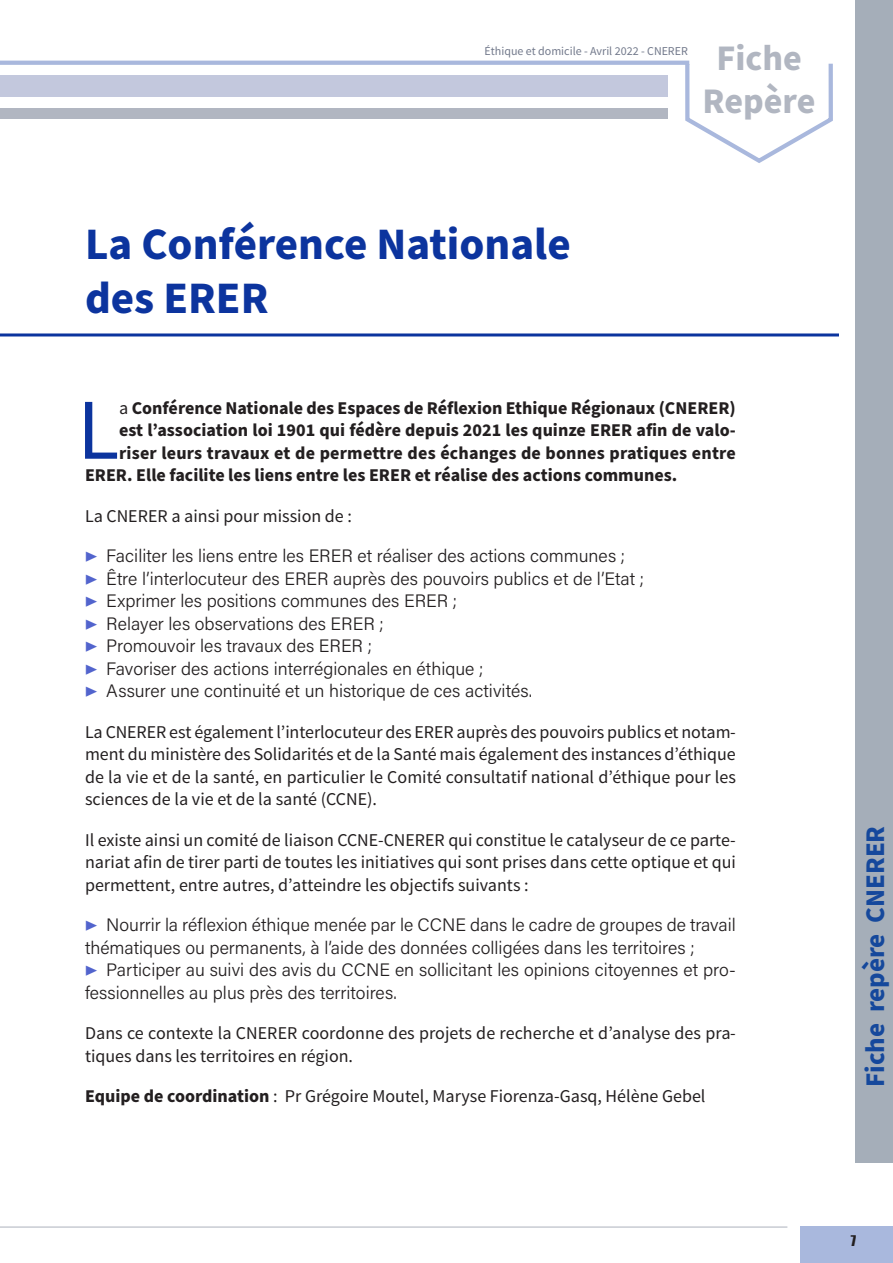
<style>
.page{position:relative;width:893px;height:1263px;background:#fff}
.page>*{position:absolute;margin:0;border:0;box-sizing:border-box;transform-origin:0 0}
.Body{font:86.55px "Source Sans Pro";color:#0c349e}
.Section_-_title{font:700 45px/54px "Source Sans Pro";color:#0c349e}
.t1{font:700 36px/43.2px "Source Sans Pro";color:#b1b6c1;text-align:center}
.t2{font:700 27px "Source Sans Pro";color:#15489c}
.Body-2{font:18px/22.5px "Source Sans Pro";color:#231f20;text-align:justify}
.t3{font:300 18px/22.5px "Acumin Pro";color:#231f20}
.Body-3{font:700 18px "Source Sans Pro";color:#231f20}
.t4{font:13.5px "Impact";color:#231f20}
.t5{font:12px "Source Sans Pro";color:#72798b}
.s1{font-weight:400}
.s2{color:#5264cd}
.s3{font-weight:700}
</style>
<div class="page">
<div style="left:0;top:108px;width:668px;height:11px;background:#b1b6c1"></div>
<svg style="left:683px;top:60px;width:150px;height:103px"></svg>
<div style="left:855px;top:0;width:38px;height:1163px;background:#a5aeb9"></div>
<div style="left:800px;top:1227px;width:93px;height:36px;background:#a9b8dd"></div>
<hr style="left:0;top:1226px;width:787px;height:1px;background:#b1b6c1">
<hr style="left:0;top:61px;width:689px;height:4px;background:#a9b8dd">
<div style="left:0;top:75px;width:668px;height:21px;background:#c3c8dd"></div>
<hr style="left:0;top:333px;width:839px;height:3px;background:#0c349e">
<p class="t5" style="left:485px;top:44px;width:205px">Éthique et domicile - Avril 2022 - CNERER</p>
<h3 class="t1" style="left:703px;top:37px;width:114px">Fiche<br>Repère</h3>
<p class="Section_-_title" style="left:85px;top:219px;width:487px">La Conférence Nationale des ERER</p>
<p class="Body" style="left:77px;top:376px;width:43px">L</p>
<p class="Body-3" style="left:119px;top:395px;width:618px"><span class="s1">a</span> Conférence Nationale des Espaces de Réflexion Ethique Régionaux (CNERER)</p>
<p class="Body-3" style="left:119px;top:418px;width:618px">est l’association loi 1901 qui fédère depuis 2021 les quinze ERER afin de valo-</p>
<p class="Body-3" style="left:119px;top:440px;width:618px">riser leurs travaux et de permettre des échanges de bonnes pratiques entre</p>
<p class="Body-3" style="left:85px;top:463px;width:594px">ERER. Elle facilite les liens entre les ERER et réalise des actions communes.</p>
<p class="Body-2" style="left:85px;top:505px;width:268px">La CNERER a ainsi pour mission de :</p>
<p class="t3" style="left:85px;top:544px;width:542px"><span class="s2">▶</span> Faciliter les liens entre les ERER et réaliser des actions communes ;</p>
<p class="t3" style="left:85px;top:566px;width:560px"><span class="s2">▶</span> Être l’interlocuteur des ERER auprès des pouvoirs publics et de l’Etat ;</p>
<p class="t3" style="left:85px;top:589px;width:374px"><span class="s2">▶</span> Exprimer les positions communes des ERER ;</p>
<p class="t3" style="left:85px;top:611px;width:300px"><span class="s2">▶</span> Relayer les observations des ERER ;</p>
<p class="t3" style="left:85px;top:634px;width:288px"><span class="s2">▶</span> Promouvoir les travaux des ERER ;</p>
<p class="t3" style="left:85px;top:656px;width:400px"><span class="s2">▶</span> Favoriser des actions interrégionales en éthique ;</p>
<p class="t3" style="left:85px;top:679px;width:449px"><span class="s2">▶</span> Assurer une continuité et un historique de ces activités.</p>
<p class="Body-2" style="left:85px;top:721px;width:653px">La CNERER est également l’interlocuteur des ERER auprès des pouvoirs publics et notam&shy;ment du ministère des Solidarités et de la Santé mais également des instances d’éthique de la vie et de la santé, en particulier le Comité consultatif national d’éthique pour les sciences de la vie et de la santé (CCNE).</p>
<p class="Body-2" style="left:85px;top:829px;width:652px">Il existe ainsi un comité de liaison CCNE-CNERER qui constitue le catalyseur de ce parte&shy;nariat afin de tirer parti de toutes les initiatives qui sont prises dans cette optique et qui permettent, entre autres, d’atteindre les objectifs suivants :</p>
<p class="t3" style="left:85px;top:913px;width:652px"><span class="s2">▶</span> Nourrir la réflexion éthique menée par le CCNE dans le cadre de groupes de travail thématiques ou permanents, à l’aide des données colligées dans les territoires ;</p>
<p class="t3" style="left:85px;top:958px;width:652px"><span class="s2">▶</span> Participer au suivi des avis du CCNE en sollicitant les opinions citoyennes et pro&shy;fessionnelles au plus près des territoires.</p>
<p class="Body-2" style="left:85px;top:1022px;width:652px">Dans ce contexte la CNERER coordonne des projets de recherche et d’analyse des pra&shy;tiques dans les territoires en région.</p>
<p class="Body-2" style="left:85px;top:1085px;width:622px"><span class="s3">Equipe de coordination</span> : Pr Grégoire Moutel, Maryse Fiorenza-Gasq, Hélène Gebel</p>
<h3 class="t2" style="left:857px;top:1087px;width:263px;rotate:-90deg">Fiche repère CNERER</h3>
<p class="t4" style="left:851px;top:1230px;width:7px">7</p>
</div>
